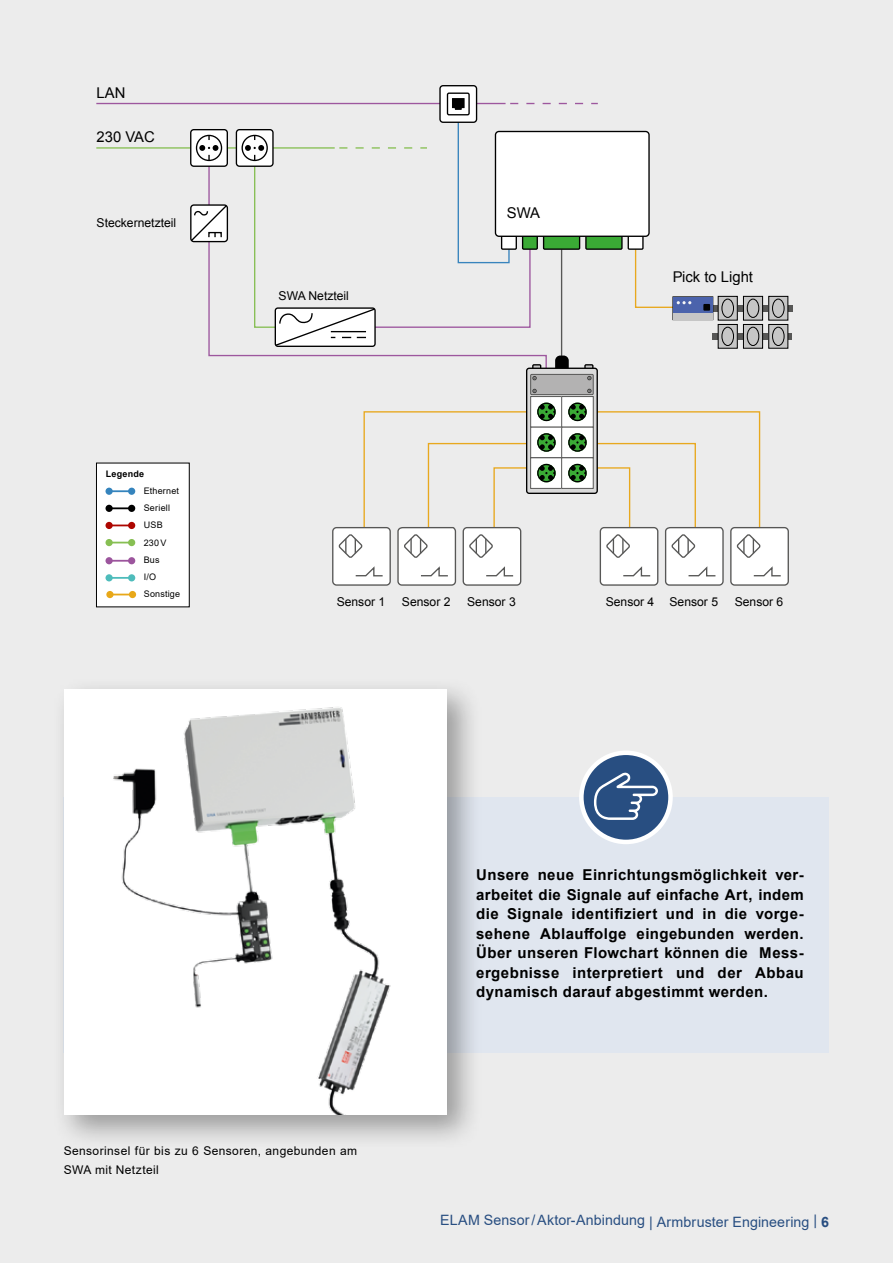
<style>
.page{position:relative;width:893px;height:1263px;background:#ececec}
.page>*{position:absolute;margin:0;border:0;box-sizing:border-box;transform-origin:0 0}
.t1{font:700 15px/19.5px "Arial";letter-spacing:.03em;color:#000;text-align:justify}
.t2{font:14.85px "Arial";color:#000}
.t3{font:14.25px "Arial";letter-spacing:.005em;color:#284e81}
.t4{font:12.15px "Arial";color:#000}
.t5{font:12px/19.5px "Arial";letter-spacing:.03em;color:#000}
.t6{font:9px/17.2px "Arial";letter-spacing:.025em;color:#000}
.t7{font:700 9px "Arial";letter-spacing:.025em;color:#000}
.s1{font-weight:700}
</style>
<div class="page">
<hr style="left:96px;top:103px;width:410px;height:1px;background:#9d579e">
<svg style="left:510px;top:103px;width:88px;height:1px"></svg>
<hr style="left:96px;top:147px;width:239px;height:2px;background:#88bf55">
<svg style="left:208px;top:167px;width:339px;height:202px"></svg>
<hr style="left:561px;top:249px;width:1px;height:107px;background:#575756">
<div style="left:532px;top:364px;width:9px;height:8px;border:1px solid #000"></div>
<div style="left:584px;top:364px;width:9px;height:8px;border:1px solid #000"></div>
<svg style="left:555px;top:356px;width:14px;height:12px"></svg>
<div style="left:527px;top:368px;width:70px;height:125px;background:#dadada;border-radius:3px"></div>
<div style="left:526px;top:368px;width:72px;height:126px;border:1px solid #000;border-radius:3px"></div>
<div style="left:531px;top:397px;width:31px;height:30px;background:#fff"></div>
<div style="left:530px;top:396px;width:33px;height:31px;border:1px solid #575756"></div>
<svg style="left:537px;top:403px;width:19px;height:18px"></svg>
<div style="left:531px;top:427px;width:31px;height:31px;background:#fff"></div>
<div style="left:530px;top:427px;width:33px;height:31px;border:1px solid #575756"></div>
<svg style="left:537px;top:433px;width:19px;height:19px"></svg>
<div style="left:531px;top:458px;width:31px;height:30px;background:#fff"></div>
<div style="left:530px;top:457px;width:32px;height:32px;border:1px solid #575756"></div>
<svg style="left:537px;top:464px;width:19px;height:18px"></svg>
<div style="left:562px;top:397px;width:31px;height:30px;background:#fff"></div>
<div style="left:561px;top:396px;width:33px;height:31px;border:1px solid #575756"></div>
<svg style="left:568px;top:403px;width:19px;height:18px"></svg>
<div style="left:562px;top:427px;width:31px;height:31px;background:#fff"></div>
<div style="left:561px;top:427px;width:33px;height:31px;border:1px solid #575756"></div>
<svg style="left:568px;top:433px;width:19px;height:19px"></svg>
<div style="left:562px;top:458px;width:31px;height:30px;background:#fff"></div>
<div style="left:561px;top:457px;width:33px;height:32px;border:1px solid #575756"></div>
<svg style="left:568px;top:464px;width:19px;height:18px"></svg>
<div style="left:531px;top:374px;width:62px;height:21px;background:#b3b2b2"></div>
<div style="left:530px;top:374px;width:64px;height:21px;border:1px solid #575756"></div>
<svg style="left:533px;top:376px;width:3px;height:4px"></svg>
<svg style="left:533px;top:389px;width:3px;height:4px"></svg>
<svg style="left:587px;top:376px;width:4px;height:4px"></svg>
<svg style="left:587px;top:389px;width:4px;height:4px"></svg>
<svg style="left:713px;top:306px;width:79px;height:6px"></svg>
<div style="left:713px;top:333px;width:79px;height:6px;background:#575756"></div>
<div style="left:673px;top:297px;width:40px;height:22px;background:#4b63ac"></div>
<div style="left:673px;top:313px;width:40px;height:6px;background:#c6c6c6"></div>
<div style="left:703px;top:304px;width:7px;height:7px;background:#020303"></div>
<svg style="left:720px;top:298px;width:16px;height:20px"></svg>
<div style="left:718px;top:296px;width:20px;height:24px;border:1px solid #000"></div>
<div style="left:722px;top:299px;width:11px;height:18px;background:#c6c6c6;border-radius:50%"></div>
<div style="left:722px;top:299px;width:12px;height:19px;border:1px solid #000;border-radius:50%"></div>
<svg style="left:745px;top:298px;width:16px;height:20px"></svg>
<div style="left:743px;top:296px;width:20px;height:24px;border:1px solid #000"></div>
<div style="left:747px;top:299px;width:12px;height:18px;background:#c6c6c6;border-radius:50%"></div>
<div style="left:747px;top:299px;width:12px;height:19px;border:1px solid #000;border-radius:50%"></div>
<svg style="left:770px;top:298px;width:16px;height:20px"></svg>
<div style="left:768px;top:296px;width:20px;height:24px;border:1px solid #000"></div>
<div style="left:772px;top:299px;width:12px;height:18px;background:#c6c6c6;border-radius:50%"></div>
<div style="left:772px;top:299px;width:12px;height:19px;border:1px solid #000;border-radius:50%"></div>
<svg style="left:720px;top:326px;width:16px;height:21px"></svg>
<div style="left:718px;top:324px;width:20px;height:25px;border:1px solid #000"></div>
<div style="left:722px;top:327px;width:11px;height:18px;background:#c6c6c6;border-radius:50%"></div>
<div style="left:722px;top:327px;width:12px;height:19px;border:1px solid #000;border-radius:50%"></div>
<svg style="left:745px;top:326px;width:16px;height:21px"></svg>
<div style="left:743px;top:324px;width:20px;height:25px;border:1px solid #000"></div>
<div style="left:747px;top:327px;width:12px;height:18px;background:#c6c6c6;border-radius:50%"></div>
<div style="left:747px;top:327px;width:12px;height:19px;border:1px solid #000;border-radius:50%"></div>
<svg style="left:770px;top:326px;width:16px;height:21px"></svg>
<div style="left:768px;top:324px;width:20px;height:25px;border:1px solid #000"></div>
<div style="left:772px;top:327px;width:12px;height:18px;background:#c6c6c6;border-radius:50%"></div>
<div style="left:772px;top:327px;width:12px;height:19px;border:1px solid #000;border-radius:50%"></div>
<div style="left:731px;top:528px;width:57px;height:57px;background:#fff;border-radius:4px"></div>
<div style="left:730px;top:527px;width:59px;height:59px;border:1px solid #575756;border-radius:4px"></div>
<svg style="left:596px;top:410px;width:186px;height:176px"></svg>
<div style="left:333px;top:528px;width:57px;height:57px;background:#fff;border-radius:4px"></div>
<div style="left:332px;top:527px;width:59px;height:59px;border:1px solid #575756;border-radius:4px"></div>
<svg style="left:337px;top:410px;width:191px;height:176px"></svg>
<div style="left:440px;top:86px;width:37px;height:36px;background:#fff;border-radius:3px"></div>
<div style="left:439px;top:85px;width:38px;height:38px;border:1px solid #000;border-radius:3px"></div>
<div style="left:447px;top:93px;width:23px;height:22px;border:1px solid #000;border-radius:2px"></div>
<svg style="left:452px;top:98px;width:13px;height:12px"></svg>
<div style="left:236px;top:130px;width:37px;height:36px;background:#fff;border-radius:3px"></div>
<div style="left:236px;top:129px;width:38px;height:38px;border:1px solid #000;border-radius:3px"></div>
<div style="left:242px;top:135px;width:26px;height:26px;border:1px solid #000;border-radius:50%"></div>
<div style="left:191px;top:130px;width:36px;height:36px;background:#fff;border-radius:3px"></div>
<div style="left:190px;top:129px;width:38px;height:38px;border:1px solid #000;border-radius:3px"></div>
<div style="left:196px;top:135px;width:26px;height:26px;border:1px solid #000;border-radius:50%"></div>
<svg style="left:199px;top:135px;width:19px;height:25px"></svg>
<svg style="left:245px;top:121px;width:446px;height:226px"></svg>
<svg style="left:190px;top:204px;width:38px;height:38px"></svg>
<div style="left:64px;top:797px;width:765px;height:255px;background:#e0e6ef"></div>
<svg style="left:581px;top:753px;width:89px;height:89px;background:#456692"></svg>
<div style="left:579px;top:750px;width:94px;height:94px;border:4px solid #fff;border-radius:50%"></div>
<svg style="left:594px;top:772px;width:64px;height:48px;background:#4d6d97"></svg>
<div style="left:52px;top:677px;width:430px;height:473px;background:#000;opacity:.35"></div>
<img style="left:64px;top:689px;width:382px;height:425px">
<div style="left:96px;top:463px;width:93px;height:144px;background:#fff"></div>
<div style="left:96px;top:463px;width:94px;height:144px;border:1px solid #000"></div>
<hr style="left:109px;top:490px;width:23px;height:2px;background:#3584bd">
<div style="left:105px;top:488px;width:8px;height:7px;background:#3584bd;border-radius:50%"></div>
<div style="left:128px;top:488px;width:7px;height:7px;background:#3584bd;border-radius:50%"></div>
<hr style="left:109px;top:507px;width:23px;height:2px;background:#000">
<div style="left:105px;top:505px;width:8px;height:7px;background:#000;border-radius:50%"></div>
<div style="left:128px;top:505px;width:7px;height:7px;background:#000;border-radius:50%"></div>
<hr style="left:109px;top:524px;width:23px;height:2px;background:#ad0600">
<div style="left:105px;top:522px;width:8px;height:7px;background:#ad0600;border-radius:50%"></div>
<div style="left:128px;top:522px;width:7px;height:7px;background:#ad0600;border-radius:50%"></div>
<svg style="left:113px;top:542px;width:15px;height:1px"></svg>
<div style="left:105px;top:539px;width:8px;height:7px;background:#87bf53;border-radius:50%"></div>
<div style="left:128px;top:539px;width:7px;height:7px;background:#87bf53;border-radius:50%"></div>
<hr style="left:109px;top:560px;width:23px;height:2px;background:#9c559d">
<div style="left:105px;top:557px;width:8px;height:7px;background:#9c559d;border-radius:50%"></div>
<div style="left:128px;top:557px;width:7px;height:7px;background:#9c559d;border-radius:50%"></div>
<hr style="left:109px;top:577px;width:23px;height:2px;background:#4ebcbb">
<div style="left:105px;top:574px;width:8px;height:7px;background:#4ebcbb;border-radius:50%"></div>
<div style="left:128px;top:574px;width:7px;height:7px;background:#4ebcbb;border-radius:50%"></div>
<svg style="left:114px;top:594px;width:15px;height:1px"></svg>
<div style="left:106px;top:591px;width:8px;height:7px;background:#e8a819;border-radius:50%"></div>
<div style="left:129px;top:591px;width:7px;height:7px;background:#e8a819;border-radius:50%"></div>
<p class="t2" style="left:97px;top:83px;width:30px">LAN</p>
<p class="t2" style="left:97px;top:127px;width:60px">230 VAC</p>
<p class="t4" style="left:97px;top:214px;width:81px">Steckernetzteil</p>
<p class="t7" style="left:106px;top:467px;width:40px">Legende</p>
<p class="t6" style="left:144px;top:482px;width:38px">Ethernet<br>Seriell<br>USB<br>230V<br>Bus<br>I/O<br>Sonstige</p>
<p class="t4" style="left:279px;top:287px;width:72px">SWA Netzteil</p>
<p class="t2" style="left:507px;top:203px;width:35px">SWA</p>
<p class="t2" style="left:672px;top:267px;width:82px">Pick to Light</p>
<p class="t4" style="left:337px;top:594px;width:50px">Sensor 1</p>
<p class="t4" style="left:402px;top:594px;width:50px">Sensor 2</p>
<p class="t4" style="left:467px;top:594px;width:50px">Sensor 3</p>
<p class="t4" style="left:606px;top:594px;width:114px">Sensor 4 Sensor 5</p>
<p class="t4" style="left:735px;top:594px;width:50px">Sensor 6</p>
<p class="t1" style="left:476px;top:865px;width:329px">Unsere neue Einrichtungsmöglichkeit ver&shy;arbeitet die Signale auf einfache Art, indem die Signale identifiziert und in die vorge&shy;sehene Ablauffolge eingebunden werden.<br>Über unseren Flowchart können die Mess&shy;ergebnisse interpretiert und der Abbau dynamisch darauf abgestimmt werden.</p>
<p class="t5" style="left:64px;top:1140px;width:295px">Sensorinsel für bis zu 6 Sensoren, angebunden am<br>SWA mit Netzteil</p>
<p class="t3" style="left:440px;top:1210px;width:391px">ELAM Sensor/Aktor-Anbindung | Armbruster Engineering | <span class="s1">6</span></p>
</div>
